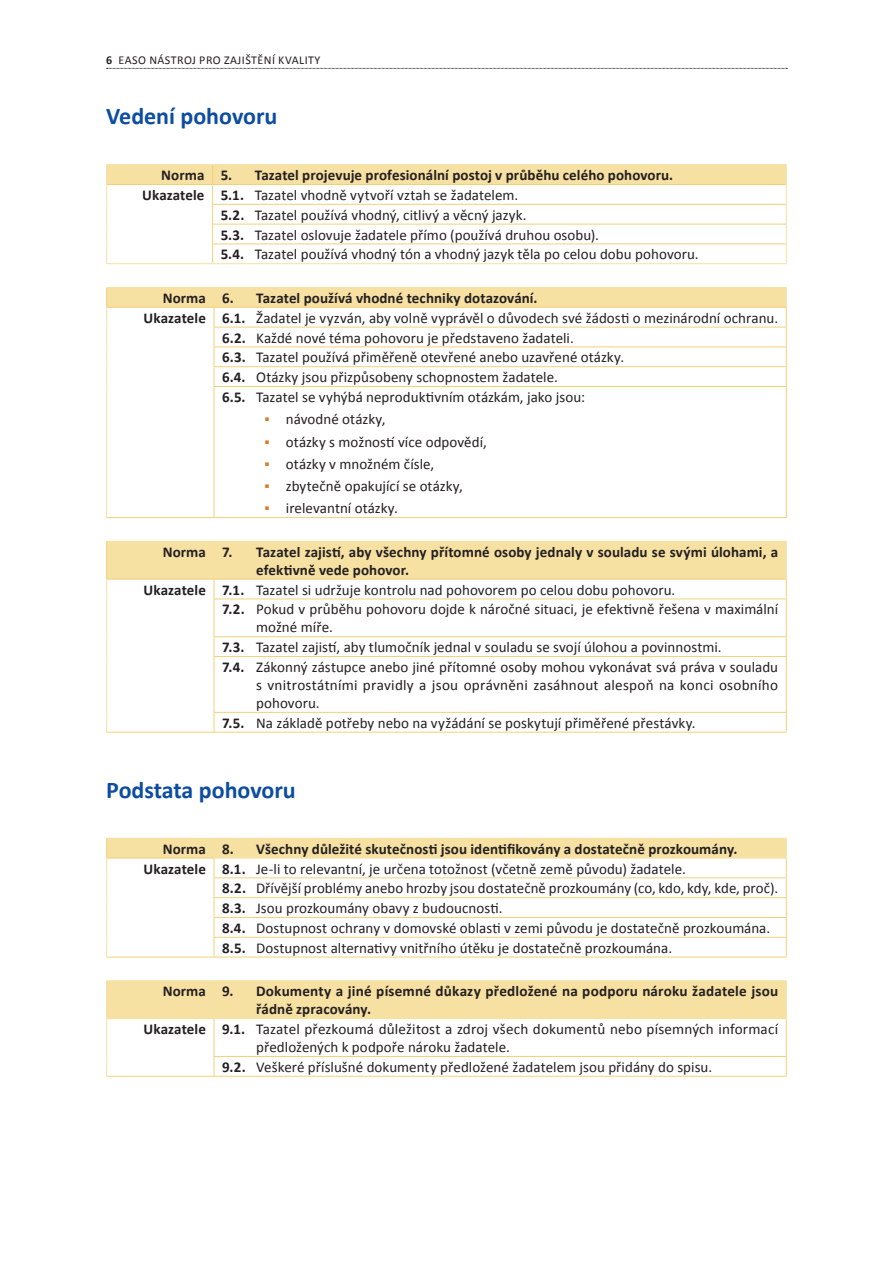
<style>
.page{position:relative;width:893px;height:1263px;background:#fff}
.page>*{position:absolute;margin:0;border:0;box-sizing:border-box;transform-origin:0 0}
.t1{font:700 24px "Calibri";color:#0d4da1}
.t2{font:15px/18px "Calibri";letter-spacing:.005em;color:#231f20}
.table_body_right{font:700 15px/18px "Calibri";letter-spacing:.005em;color:#231f20}
.t3{font:12px "Calibri";letter-spacing:.04em;color:#231f20}
.s1{font-weight:700}
.s2{color:#de761b}
</style>
<div class="page">
<svg style="left:107px;top:68px;width:680px;height:1px"></svg>
<hr style="left:106px;top:164px;width:107px;height:1px;background:#f6e0a2">
<hr style="left:213px;top:164px;width:574px;height:1px;background:#f6e0a2">
<hr style="left:106px;top:263px;width:107px;height:1px;background:#f6e0a2">
<svg style="left:106px;top:165px;width:681px;height:98px"></svg>
<hr style="left:213px;top:263px;width:574px;height:1px;background:#f6e0a2">
<hr style="left:106px;top:517px;width:108px;height:1px;background:#f1d178">
<hr style="left:106px;top:386px;width:1px;height:131px;background:#f6e0a2">
<svg style="left:106px;top:287px;width:681px;height:99px"></svg>
<hr style="left:214px;top:386px;width:573px;height:1px;background:#f1d178">
<hr style="left:214px;top:387px;width:1px;height:130px;background:#f1d178">
<hr style="left:786px;top:387px;width:1px;height:130px;background:#f1d178">
<hr style="left:214px;top:517px;width:573px;height:1px;background:#f1d178">
<hr style="left:106px;top:732px;width:108px;height:1px;background:#f1d178">
<hr style="left:106px;top:599px;width:1px;height:38px;background:#f6e0a2">
<svg style="left:106px;top:637px;width:1px;height:19px"></svg>
<hr style="left:106px;top:656px;width:1px;height:56px;background:#f6e0a2">
<svg style="left:106px;top:712px;width:1px;height:20px"></svg>
<svg style="left:106px;top:541px;width:681px;height:58px"></svg>
<hr style="left:214px;top:598px;width:573px;height:1px;background:#f1d178">
<hr style="left:214px;top:599px;width:1px;height:37px;background:#f1d178">
<hr style="left:786px;top:599px;width:1px;height:37px;background:#f1d178">
<hr style="left:214px;top:636px;width:573px;height:1px;background:#f1d178">
<svg style="left:214px;top:637px;width:1px;height:19px"></svg>
<svg style="left:786px;top:637px;width:1px;height:19px"></svg>
<hr style="left:214px;top:656px;width:573px;height:1px;background:#f1d178">
<hr style="left:214px;top:657px;width:1px;height:55px;background:#f1d178">
<hr style="left:786px;top:657px;width:1px;height:55px;background:#f1d178">
<hr style="left:214px;top:712px;width:573px;height:1px;background:#f1d178">
<svg style="left:214px;top:713px;width:1px;height:19px"></svg>
<svg style="left:786px;top:713px;width:1px;height:19px"></svg>
<hr style="left:214px;top:732px;width:573px;height:1px;background:#f1d178">
<hr style="left:106px;top:957px;width:108px;height:1px;background:#f1d178">
<svg style="left:106px;top:838px;width:681px;height:119px"></svg>
<hr style="left:214px;top:957px;width:573px;height:1px;background:#f1d178">
<div style="left:107px;top:981px;width:679px;height:37px;background:#f6e0a2"></div>
<hr style="left:106px;top:980px;width:108px;height:1px;background:#f6e0a2">
<hr style="left:106px;top:981px;width:1px;height:37px;background:#f6e0a2">
<hr style="left:214px;top:980px;width:573px;height:1px;background:#f6e0a2">
<hr style="left:214px;top:981px;width:1px;height:37px;background:#f6e0a2">
<hr style="left:786px;top:981px;width:1px;height:37px;background:#f6e0a2">
<hr style="left:106px;top:1018px;width:108px;height:1px;background:#f6e0a2">
<hr style="left:106px;top:1019px;width:1px;height:37px;background:#f6e0a2">
<svg style="left:106px;top:1056px;width:1px;height:20px"></svg>
<hr style="left:106px;top:1076px;width:108px;height:1px;background:#f1d178">
<hr style="left:214px;top:1018px;width:573px;height:1px;background:#f6e0a2">
<hr style="left:214px;top:1019px;width:1px;height:37px;background:#f1d178">
<hr style="left:786px;top:1019px;width:1px;height:37px;background:#f1d178">
<hr style="left:214px;top:1056px;width:573px;height:1px;background:#f1d178">
<svg style="left:214px;top:1057px;width:1px;height:19px"></svg>
<svg style="left:786px;top:1057px;width:1px;height:19px"></svg>
<hr style="left:214px;top:1076px;width:573px;height:1px;background:#f1d178">
<p class="t3" style="left:106px;top:52px;width:215px"><span class="s1">6</span> EASO NÁSTROJ PRO ZAJIŠTĚNÍ KVALITY</p>
<h1 class="t1" style="left:106px;top:101px;width:173px">Vedení pohovoru</h1>
<p class="table_body_right" style="left:161px;top:166px;width:45px">Norma</p>
<p class="table_body_right" style="left:221px;top:166px;width:454px">5. Tazatel projevuje profesionální postoj v průběhu celého pohovoru.</p>
<p class="table_body_right" style="left:142px;top:186px;width:64px">Ukazatele</p>
<p class="t2" style="left:221px;top:186px;width:299px"><span class="s1">5.1.</span> Tazatel vhodně vytvoří vztah se žadatelem.</p>
<p class="t2" style="left:221px;top:206px;width:307px"><span class="s1">5.2.</span> Tazatel používá vhodný, citlivý a věcný jazyk.</p>
<p class="t2" style="left:221px;top:226px;width:380px"><span class="s1">5.3.</span> Tazatel oslovuje žadatele přímo (používá druhou osobu).</p>
<p class="t2" style="left:221px;top:245px;width:479px"><span class="s1">5.4.</span> Tazatel používá vhodný tón a vhodný jazyk těla po celou dobu pohovoru.</p>
<p class="table_body_right" style="left:163px;top:289px;width:45px">Norma</p>
<p class="table_body_right" style="left:222px;top:289px;width:317px">6. Tazatel používá vhodné techniky dotazování.</p>
<p class="table_body_right" style="left:144px;top:309px;width:64px">Ukazatele</p>
<p class="t2" style="left:222px;top:309px;width:557px"><span class="s1">6.1.</span> Žadatel je vyzván, aby volně vyprávěl o důvodech své žádosti o mezinárodní ochranu.</p>
<p class="t2" style="left:222px;top:329px;width:353px"><span class="s1">6.2.</span> Každé nové téma pohovoru je představeno žadateli.</p>
<p class="t2" style="left:222px;top:348px;width:403px"><span class="s1">6.3.</span> Tazatel používá přiměřeně otevřené anebo uzavřené otázky.</p>
<p class="t2" style="left:222px;top:368px;width:337px"><span class="s1">6.4.</span> Otázky jsou přizpůsobeny schopnostem žadatele.</p>
<p class="t2" style="left:222px;top:388px;width:364px"><span class="s1">6.5.</span> Tazatel se vyhýbá neproduktivním otázkám, jako jsou:</p>
<p class="t2" style="left:265px;top:410px;width:122px"><span class="s2">▪</span> návodné otázky,</p>
<p class="t2" style="left:265px;top:433px;width:224px"><span class="s2">▪</span> otázky s možností více odpovědí,</p>
<p class="t2" style="left:265px;top:455px;width:171px"><span class="s2">▪</span> otázky v množném čísle,</p>
<p class="t2" style="left:265px;top:477px;width:200px"><span class="s2">▪</span> zbytečně opakující se otázky,</p>
<p class="t2" style="left:265px;top:499px;width:135px"><span class="s2">▪</span> irelevantní otázky.</p>
<p class="table_body_right" style="left:163px;top:543px;width:45px">Norma</p>
<p class="table_body_right" style="left:256px;top:543px;width:524px;text-indent:-34px">7. Tazatel zajistí, aby všechny přítomné osoby jednaly v souladu se svými úlohami, a efektivně vede pohovor.</p>
<p class="table_body_right" style="left:144px;top:581px;width:64px">Ukazatele</p>
<p class="t2" style="left:222px;top:581px;width:455px"><span class="s1">7.1.</span> Tazatel si udržuje kontrolu nad pohovorem po celou dobu pohovoru.</p>
<p class="t2" style="left:256px;top:600px;width:524px;text-indent:-34px"><span class="s1">7.2.</span> Pokud v průběhu pohovoru dojde k náročné situaci, je efektivně řešena v maximální možné míře.</p>
<p class="t2" style="left:222px;top:638px;width:501px"><span class="s1">7.3.</span> Tazatel zajistí, aby tlumočník jednal v souladu se svojí úlohou a povinnostmi.</p>
<p class="t2" style="left:256px;top:658px;width:523px;text-align:justify;text-indent:-34px"><span class="s1">7.4.</span> Zákonný zástupce anebo jiné přítomné osoby mohou vykonávat svá práva v souladu s vnitrostátními pravidly a jsou oprávněni zasáhnout alespoň na konci osobního pohovoru.</p>
<p class="t2" style="left:222px;top:714px;width:475px"><span class="s1">7.5.</span> Na základě potřeby nebo na vyžádání se poskytují přiměřené přestávky.</p>
<h1 class="t1" style="left:106px;top:774px;width:191px">Podstata pohovoru</h1>
<p class="table_body_right" style="left:163px;top:840px;width:45px">Norma</p>
<p class="table_body_right" style="left:222px;top:840px;width:517px">8. Všechny důležité skutečnosti jsou identifikovány a dostatečně prozkoumány.</p>
<p class="table_body_right" style="left:144px;top:859px;width:64px">Ukazatele</p>
<p class="t2" style="left:222px;top:860px;width:465px"><span class="s1">8.1.</span> Je-li to relevantní, je určena totožnost (včetně země původu) žadatele.</p>
<p class="t2" style="left:222px;top:879px;width:558px"><span class="s1">8.2.</span> Dřívější problémy anebo hrozby jsou dostatečně prozkoumány (co, kdo, kdy, kde, proč).</p>
<p class="t2" style="left:222px;top:899px;width:282px"><span class="s1">8.3.</span> Jsou prozkoumány obavy z budoucnosti.</p>
<p class="t2" style="left:222px;top:919px;width:550px"><span class="s1">8.4.</span> Dostupnost ochrany v domovské oblasti v zemi původu je dostatečně prozkoumána.</p>
<p class="t2" style="left:222px;top:939px;width:451px"><span class="s1">8.5.</span> Dostupnost alternativy vnitřního útěku je dostatečně prozkoumána.</p>
<p class="table_body_right" style="left:163px;top:982px;width:45px">Norma</p>
<p class="table_body_right" style="left:256px;top:982px;width:523px;text-indent:-34px">9. Dokumenty a jiné písemné důkazy předložené na podporu nároku žadatele jsou řádně zpracovány.</p>
<p class="table_body_right" style="left:144px;top:1020px;width:64px">Ukazatele</p>
<p class="t2" style="left:256px;top:1020px;width:523px;text-indent:-34px"><span class="s1">9.1.</span> Tazatel přezkoumá důležitost a zdroj všech dokumentů nebo písemných informací předložených k podpoře nároku žadatele.</p>
<p class="t2" style="left:222px;top:1058px;width:491px"><span class="s1">9.2.</span> Veškeré příslušné dokumenty předložené žadatelem jsou přidány do spisu.</p>
</div>
